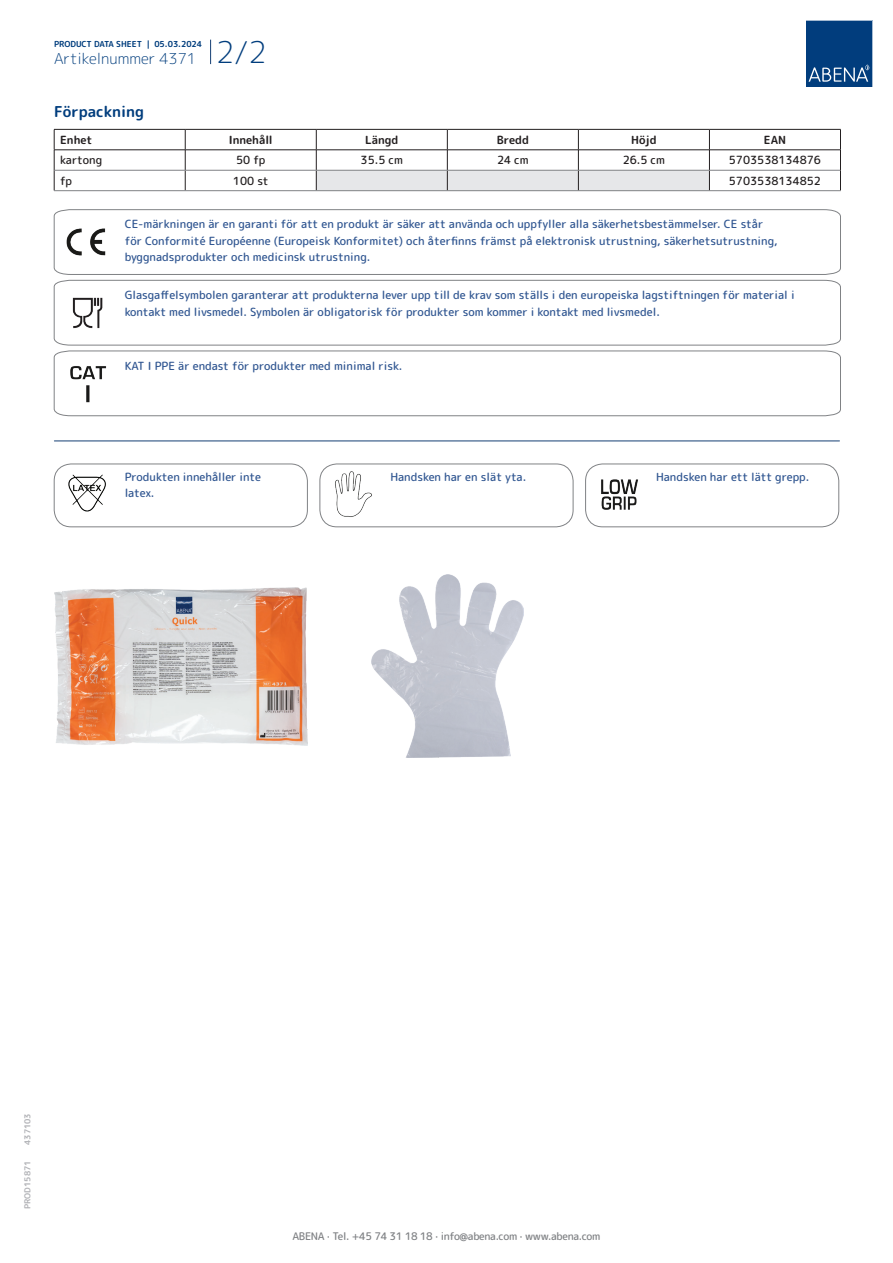
<style>
.page{position:relative;width:893px;height:1263px;background:#fff}
.page>*{position:absolute;margin:0;border:0;box-sizing:border-box;transform-origin:0 0}
.t1{font:300 15px "Rounded Mplus 1 c";color:#013d7d}
.t2{font:700 15px "Rounded Mplus 1 c";color:#013d7d}
.t3{font:500 11.25px/16.5px "Rounded Mplus 1 c";color:#305691}
.t4{font:500 11.25px "Rounded Mplus 1 c";color:#231f20}
.t5{font:700 11.25px "Rounded Mplus 1 c";color:#231f20}
.t6{font:500 10.5px "Rounded Mplus 1 c";letter-spacing:-.03em;color:#808285}
.t7{font:700 8.25px "Rounded Mplus 1 c";color:#013d7d}
.t8{font:700 8.25px "Rounded Mplus 1 c";color:#b2b3b7}
.s1{font-size:30px}
</style>
<div class="page">
<svg style="left:210px;top:40px;width:1px;height:24px"></svg>
<svg style="left:806px;top:20px;width:67px;height:67px;background:#144b86"></svg>
<hr style="left:54px;top:129px;width:131px;height:1px;background:#231f20">
<hr style="left:185px;top:129px;width:131px;height:1px;background:#231f20">
<hr style="left:316px;top:129px;width:131px;height:1px;background:#231f20">
<hr style="left:447px;top:129px;width:131px;height:1px;background:#231f20">
<hr style="left:578px;top:129px;width:131px;height:1px;background:#231f20">
<hr style="left:709px;top:129px;width:132px;height:1px;background:#231f20">
<hr style="left:54px;top:150px;width:131px;height:1px;background:#231f20">
<hr style="left:185px;top:150px;width:131px;height:1px;background:#231f20">
<hr style="left:709px;top:150px;width:132px;height:1px;background:#231f20">
<svg style="left:54px;top:130px;width:1px;height:60px"></svg>
<svg style="left:185px;top:130px;width:1px;height:60px"></svg>
<svg style="left:316px;top:130px;width:394px;height:60px"></svg>
<svg style="left:840px;top:130px;width:1px;height:60px"></svg>
<hr style="left:54px;top:170px;width:131px;height:1px;background:#808285">
<hr style="left:185px;top:170px;width:131px;height:1px;background:#808285">
<hr style="left:316px;top:170px;width:131px;height:1px;background:#808285">
<hr style="left:447px;top:170px;width:131px;height:1px;background:#808285">
<hr style="left:578px;top:170px;width:131px;height:1px;background:#808285">
<hr style="left:709px;top:170px;width:131px;height:1px;background:#808285">
<hr style="left:54px;top:190px;width:131px;height:1px;background:#808285">
<hr style="left:185px;top:190px;width:131px;height:1px;background:#808285">
<hr style="left:316px;top:190px;width:131px;height:1px;background:#808285">
<hr style="left:447px;top:190px;width:131px;height:1px;background:#808285">
<hr style="left:578px;top:190px;width:131px;height:1px;background:#808285">
<hr style="left:709px;top:190px;width:132px;height:1px;background:#808285">
<svg style="left:54px;top:209px;width:787px;height:66px"></svg>
<svg style="left:54px;top:280px;width:787px;height:65px"></svg>
<svg style="left:54px;top:351px;width:787px;height:65px"></svg>
<hr style="left:54px;top:441px;width:785px;height:1px;background:#153f74">
<img style="left:68px;top:474px;width:38px;height:38px">
<div style="left:54px;top:464px;width:254px;height:63px;border:1px solid #808285;border-radius:17px"></div>
<img style="left:335px;top:471px;width:37px;height:46px">
<div style="left:320px;top:464px;width:253px;height:63px;border:1px solid #808285;border-radius:17px"></div>
<img style="left:601px;top:479px;width:37px;height:31px">
<div style="left:585px;top:464px;width:254px;height:63px;border:1px solid #808285;border-radius:17px"></div>
<img style="left:54px;top:587px;width:253px;height:158px">
<img style="left:371px;top:575px;width:152px;height:182px">
<p class="t7" style="left:54px;top:38px;width:150px">PRODUCT DATA SHEET | 05.03.2024</p>
<h1 class="t1" style="left:54px;top:48px;width:214px">Artikelnummer 4371 <span class="s1">2/2</span></h1>
<h1 class="t2" style="left:54px;top:101px;width:92px">Förpackning</h1>
<p class="t5" style="left:60px;top:132px;width:34px">Enhet</p>
<p class="t5" style="left:229px;top:132px;width:45px">Innehåll</p>
<p class="t5" style="left:365px;top:132px;width:35px">Längd</p>
<p class="t5" style="left:497px;top:132px;width:34px">Bredd</p>
<p class="t5" style="left:631px;top:132px;width:27px">Höjd</p>
<p class="t5" style="left:764px;top:132px;width:24px">EAN</p>
<p class="t4" style="left:60px;top:152px;width:44px">kartong</p>
<p class="t4" style="left:236px;top:152px;width:31px">50 fp</p>
<p class="t4" style="left:361px;top:152px;width:44px">35.5 cm</p>
<p class="t4" style="left:497px;top:152px;width:33px">24 cm</p>
<p class="t4" style="left:623px;top:152px;width:44px">26.5 cm</p>
<p class="t4" style="left:729px;top:152px;width:94px">5703538134876</p>
<p class="t4" style="left:60px;top:173px;width:13px">fp</p>
<p class="t4" style="left:233px;top:173px;width:37px">100 st</p>
<p class="t4" style="left:729px;top:173px;width:94px">5703538134852</p>
<p class="t3" style="left:125px;top:216px;width:654px">CE-märkningen är en garanti för att en produkt är säker att använda och uppfyller alla säkerhetsbestämmelser. CE står för Conformité Européenne (Europeisk Konformitet) och återfinns främst på elektronisk utrustning, säkerhetsutrustning, byggnadsprodukter och medicinsk utrustning.</p>
<p class="t3" style="left:125px;top:287px;width:671px">Glasgaffelsymbolen garanterar att produkterna lever upp till de krav som ställs i den europeiska lagstiftningen för material i kontakt med livsmedel. Symbolen är obligatorisk för produkter som kommer i kontakt med livsmedel.</p>
<p class="t3" style="left:125px;top:357px;width:279px">KAT I PPE är endast för produkter med minimal risk.</p>
<p class="t3" style="left:125px;top:468px;width:138px">Produkten innehåller inte latex.</p>
<p class="t3" style="left:390px;top:468px;width:137px">Handsken har en slät yta.</p>
<p class="t3" style="left:656px;top:468px;width:155px">Handsken har ett lätt grepp.</p>
<p class="t8" style="left:22px;top:1145px;width:33px;rotate:-90deg">437103</p>
<p class="t8" style="left:22px;top:1209px;width:50px;rotate:-90deg">PROD15871</p>
<p class="t6" style="left:292px;top:1229px;width:309px">ABENA · Tel. +45 74 31 18 18 · info@abena.com · www.abena.com</p>
</div>
